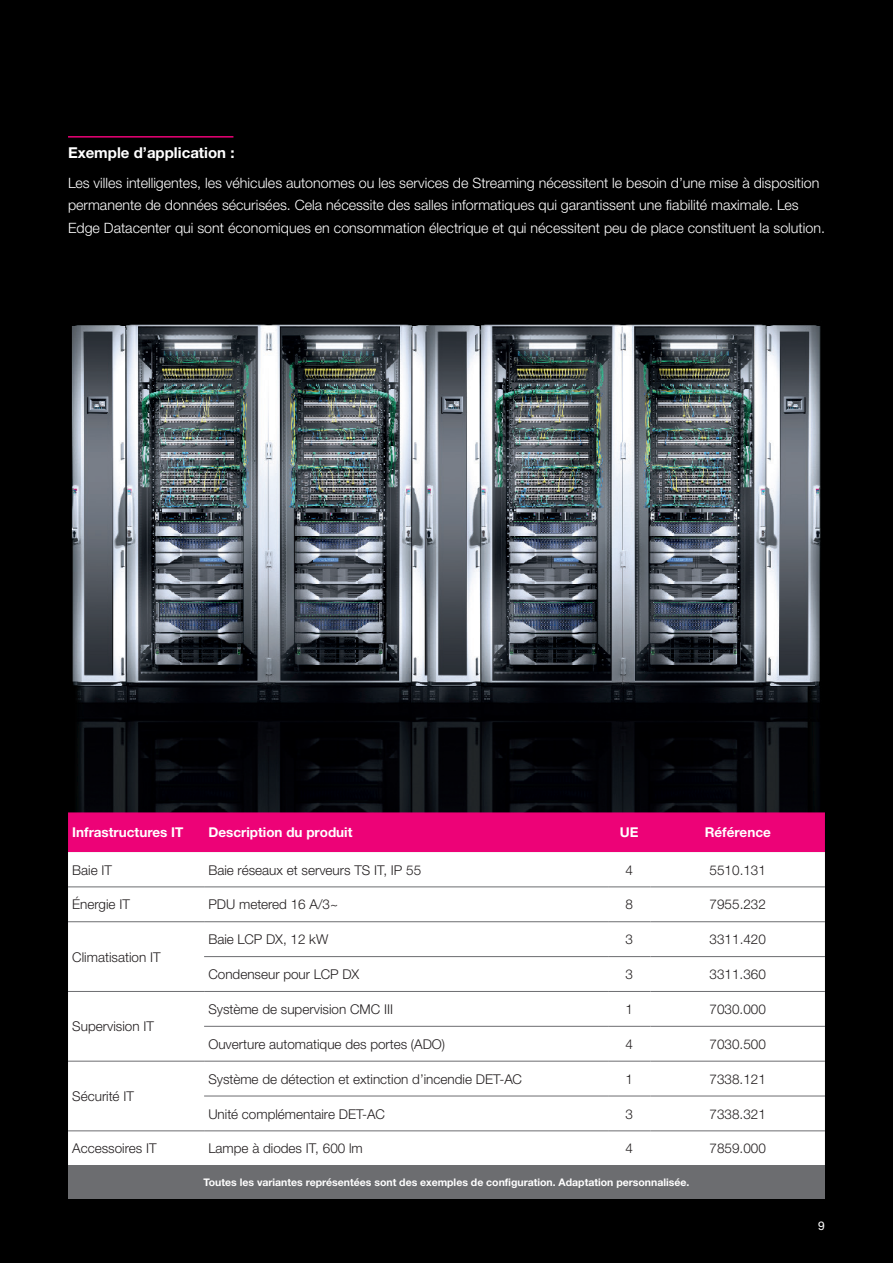
<style>
.page{position:relative;width:893px;height:1263px;background:#000}
.page>*{position:absolute;margin:0;border:0;box-sizing:border-box;transform-origin:0 0}
.t1{font:700 15px "Neue Helvetica For Rittal";color:#fff}
.t2{font:300 14.25px/22.5px "Neue Helvetica For Rittal";color:#fff}
.t3{font:300 13.5px "Neue Helvetica For Rittal";color:#231f20}
.t4{font:700 13.5px "Neue Helvetica For Rittal";color:#fff}
.t5{font:12px "Neue Helvetica For Rittal";color:#fff}
.t6{font:700 10.5px "Neue Helvetica For Rittal";color:#fff}
</style>
<div class="page">
<img style="left:71px;top:136px;width:750px;height:676px">
<div style="left:68px;top:812px;width:757px;height:40px;background:#ed0277"></div>
<div style="left:68px;top:852px;width:757px;height:314px;background:#fff"></div>
<div style="left:68px;top:1166px;width:757px;height:33px;background:#6c6d70"></div>
<hr style="left:68px;top:887px;width:136px;height:1px;background:#6c6d70">
<hr style="left:68px;top:921px;width:136px;height:1px;background:#6c6d70">
<hr style="left:204px;top:887px;width:404px;height:1px;background:#6c6d70">
<hr style="left:608px;top:887px;width:43px;height:1px;background:#6c6d70">
<hr style="left:651px;top:887px;width:174px;height:1px;background:#6c6d70">
<hr style="left:204px;top:921px;width:404px;height:1px;background:#6c6d70">
<hr style="left:608px;top:921px;width:43px;height:1px;background:#6c6d70">
<hr style="left:651px;top:921px;width:174px;height:1px;background:#6c6d70">
<hr style="left:204px;top:956px;width:404px;height:1px;background:#6c6d70">
<hr style="left:608px;top:956px;width:43px;height:1px;background:#6c6d70">
<hr style="left:651px;top:956px;width:174px;height:1px;background:#6c6d70">
<hr style="left:68px;top:991px;width:136px;height:1px;background:#6c6d70">
<hr style="left:204px;top:991px;width:404px;height:1px;background:#6c6d70">
<hr style="left:608px;top:991px;width:43px;height:1px;background:#6c6d70">
<hr style="left:651px;top:991px;width:174px;height:1px;background:#6c6d70">
<hr style="left:204px;top:1026px;width:404px;height:1px;background:#6c6d70">
<hr style="left:608px;top:1026px;width:43px;height:1px;background:#6c6d70">
<hr style="left:651px;top:1026px;width:174px;height:1px;background:#6c6d70">
<hr style="left:68px;top:1061px;width:136px;height:1px;background:#6c6d70">
<hr style="left:204px;top:1061px;width:404px;height:1px;background:#6c6d70">
<hr style="left:608px;top:1061px;width:43px;height:1px;background:#6c6d70">
<hr style="left:651px;top:1061px;width:174px;height:1px;background:#6c6d70">
<hr style="left:204px;top:1096px;width:404px;height:1px;background:#6c6d70">
<hr style="left:608px;top:1096px;width:43px;height:1px;background:#6c6d70">
<hr style="left:651px;top:1096px;width:174px;height:1px;background:#6c6d70">
<hr style="left:68px;top:1130px;width:136px;height:1px;background:#6c6d70">
<hr style="left:204px;top:1130px;width:404px;height:1px;background:#6c6d70">
<hr style="left:608px;top:1130px;width:43px;height:1px;background:#6c6d70">
<hr style="left:651px;top:1130px;width:174px;height:1px;background:#6c6d70">
<hr style="left:68px;top:136px;width:165px;height:2px;background:#ed0277">
<p class="t1" style="left:68px;top:144px;width:168px">Exemple d’application :</p>
<p class="t2" style="left:68px;top:171px;width:758px">Les villes intelligentes, les véhicules autonomes ou les services de Streaming nécessitent le besoin d’une mise à disposition permanente de données sécurisées. Cela nécessite des salles informatiques qui garantissent une fiabilité maximale. Les<br>Edge Datacenter qui sont économiques en consommation électrique et qui nécessitent peu de place constituent la solution.</p>
<p class="t4" style="left:72px;top:824px;width:113px">Infrastructures IT</p>
<p class="t4" style="left:208px;top:824px;width:146px">Description du produit</p>
<p class="t4" style="left:620px;top:824px;width:20px">UE</p>
<p class="t4" style="left:705px;top:824px;width:68px">Référence</p>
<p class="t3" style="left:72px;top:861px;width:41px">Baie IT</p>
<p class="t3" style="left:208px;top:861px;width:214px">Baie réseaux et serveurs TS IT, IP 55</p>
<p class="t3" style="left:626px;top:861px;width:9px">4</p>
<p class="t3" style="left:710px;top:861px;width:58px">5510.131</p>
<p class="t3" style="left:72px;top:896px;width:59px">Énergie IT</p>
<p class="t3" style="left:208px;top:896px;width:131px">PDU metered 16 A/3~</p>
<p class="t3" style="left:626px;top:896px;width:9px">8</p>
<p class="t3" style="left:710px;top:896px;width:58px">7955.232</p>
<p class="t3" style="left:72px;top:949px;width:90px">Climatisation IT</p>
<p class="t3" style="left:208px;top:931px;width:121px">Baie LCP DX, 12 kW</p>
<p class="t3" style="left:626px;top:931px;width:9px">3</p>
<p class="t3" style="left:710px;top:931px;width:58px">3311.420</p>
<p class="t3" style="left:208px;top:966px;width:152px">Condenseur pour LCP DX</p>
<p class="t3" style="left:626px;top:966px;width:9px">3</p>
<p class="t3" style="left:710px;top:966px;width:58px">3311.360</p>
<p class="t3" style="left:72px;top:1018px;width:83px">Supervision IT</p>
<p class="t3" style="left:72px;top:1088px;width:63px">Sécurité IT</p>
<p class="t3" style="left:208px;top:1001px;width:186px">Système de supervision CMC III</p>
<p class="t3" style="left:626px;top:1001px;width:9px">1</p>
<p class="t3" style="left:710px;top:1001px;width:58px">7030.000</p>
<p class="t3" style="left:208px;top:1036px;width:238px">Ouverture automatique des portes (ADO)</p>
<p class="t3" style="left:626px;top:1036px;width:9px">4</p>
<p class="t3" style="left:710px;top:1036px;width:58px">7030.500</p>
<p class="t3" style="left:208px;top:1070px;width:315px">Système de détection et extinction d’incendie DET-AC</p>
<p class="t3" style="left:626px;top:1070px;width:9px">1</p>
<p class="t3" style="left:710px;top:1070px;width:58px">7338.121</p>
<p class="t3" style="left:208px;top:1105px;width:178px">Unité complémentaire DET-AC</p>
<p class="t3" style="left:626px;top:1105px;width:9px">3</p>
<p class="t3" style="left:710px;top:1105px;width:58px">7338.321</p>
<p class="t3" style="left:72px;top:1140px;width:86px">Accessoires IT</p>
<p class="t3" style="left:208px;top:1140px;width:156px">Lampe à diodes IT, 600 lm</p>
<p class="t3" style="left:626px;top:1140px;width:9px">4</p>
<p class="t3" style="left:710px;top:1140px;width:58px">7859.000</p>
<p class="t6" style="left:203px;top:1176px;width:487px">Toutes les variantes représentées sont des exemples de configuration. Adaptation personnalisée.</p>
<p class="t5" style="left:818px;top:1218px;width:8px">9</p>
</div>
